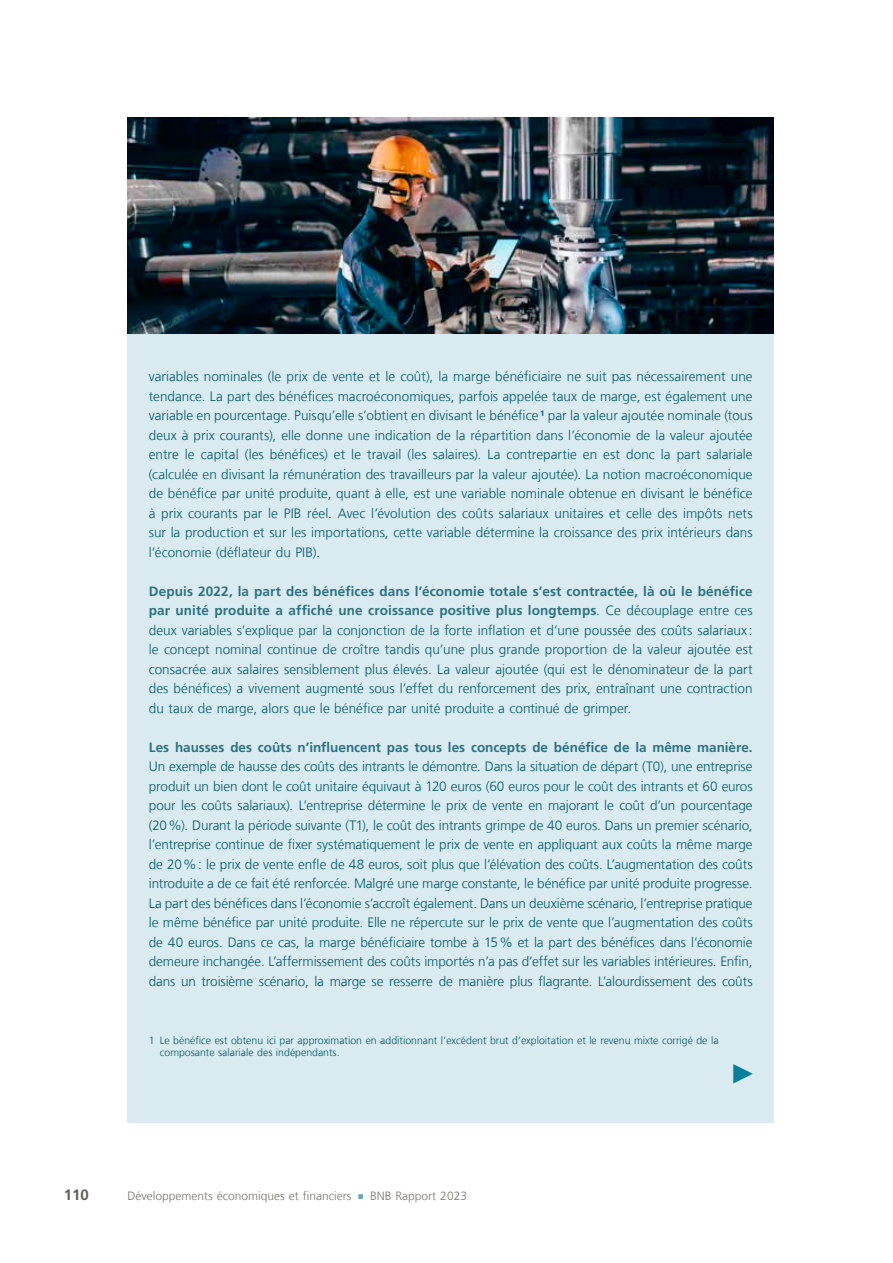
<style>
.page{position:relative;width:893px;height:1263px;background:#fff}
.page>*{position:absolute;margin:0;border:0;box-sizing:border-box;transform-origin:0 0}
.t1{font:700 15px "Frutiger LT Com";color:#62605b}
.Box_Text__1sb{font:300 13.5px/19.5px "Frutiger LT Com";color:#005c71;text-align:justify}
.t2{font:300 12px "Frutiger LT Com";color:#777672}
.t3{font:300 10.5px/12px "Frutiger LT Com";color:#005c71}
.s1{font-weight:700;color:#2c7283}
.s2{color:#60a5b9}
</style>
<div class="page">
<div style="left:128px;top:117px;width:646px;height:1005px;background:#d9ebf0"></div>
<img style="left:128px;top:118px;width:646px;height:215px">
<p class="Box_Text__1sb" style="left:149px;top:366px;width:605px">variables nominales (le prix de vente et le coût), la marge bénéficiaire ne suit pas nécessairement une tendance. La part des bénéfices macroéconomiques, parfois appelée taux de marge, est également une variable en pourcentage. Puisqu’elle s’obtient en divisant le bénéfice <sup>1</sup> par la valeur ajoutée nominale (tous deux à prix courants), elle donne une indication de la répartition dans l’économie de la valeur ajoutée entre le capital (les bénéfices) et le travail (les salaires). La contrepartie en est donc la part salariale (calculée en divisant la rémunération des travailleurs par la valeur ajoutée). La notion macroéconomique de bénéfice par unité produite, quant à elle, est une variable nominale obtenue en divisant le bénéfice à prix courants par le PIB réel. Avec l’évolution des coûts salariaux unitaires et celle des impôts nets sur la production et sur les importations, cette variable détermine la croissance des prix intérieurs dans l’économie (déflateur du PIB).</p>
<p class="Box_Text__1sb" style="left:149px;top:581px;width:605px"><span class="s1">Depuis 2022, la part des bénéfices dans l’économie totale s’est contractée, là où le bénéfice par unité produite a affiché une croissance positive plus longtemps</span>. Ce découplage entre ces deux variables s’explique par la conjonction de la forte inflation et d’une poussée des coûts salariaux : le concept nominal continue de croître tandis qu’une plus grande proportion de la valeur ajoutée est consacrée aux salaires sensiblement plus élevés. La valeur ajoutée (qui est le dénominateur de la part des bénéfices) a vivement augmenté sous l’effet du renforcement des prix, entraînant une contraction du taux de marge, alors que le bénéfice par unité produite a continué de grimper.</p>
<p class="Box_Text__1sb" style="left:149px;top:737px;width:605px"><span class="s1">Les hausses des coûts n’influencent pas tous les concepts de bénéfice de la même manière.<br></span>Un exemple de hausse des coûts des intrants le démontre. Dans la situation de départ (T0), une entreprise produit un bien dont le coût unitaire équivaut à 120 euros (60 euros pour le coût des intrants et 60 euros pour les coûts salariaux). L’entreprise détermine le prix de vente en majorant le coût d’un pourcentage (20%). Durant la période suivante (T1), le coût des intrants grimpe de 40 euros. Dans un premier scénario, l’entreprise continue de fixer systématiquement le prix de vente en appliquant aux coûts la même marge de 20%: le prix de vente enfle de 48 euros, soit plus que l’élévation des coûts. L’augmentation des coûts introduite a de ce fait été renforcée. Malgré une marge constante, le bénéfice par unité produite progresse.<br>La part des bénéfices dans l’économie s’accroît également. Dans un deuxième scénario, l’entreprise pratique le même bénéfice par unité produite. Elle ne répercute sur le prix de vente que l’augmentation des coûts de 40 euros. Dans ce cas, la marge bénéficiaire tombe à 15% et la part des bénéfices dans l’économie demeure inchangée. L’affermissement des coûts importés n’a pas d’effet sur les variables intérieures. Enfin, dans un troisième scénario, la marge se resserre de manière plus flagrante. L’alourdissement des coûts</p>
<p class="t3" style="left:160px;top:1034px;width:560px;text-indent:-11px">1 Le bénéfice est obtenu ici par approximation en additionnant l’excédent brut d’exploitation et le revenu mixte corrigé de la composante salariale des indépendants.</p>
<p class="t1" style="left:64px;top:1186px;width:27px">110</p>
<p class="t2" style="left:128px;top:1188px;width:341px">Développements économiques et financiers <span class="s2">○</span> BNB Rapport 2023</p>
</div>
